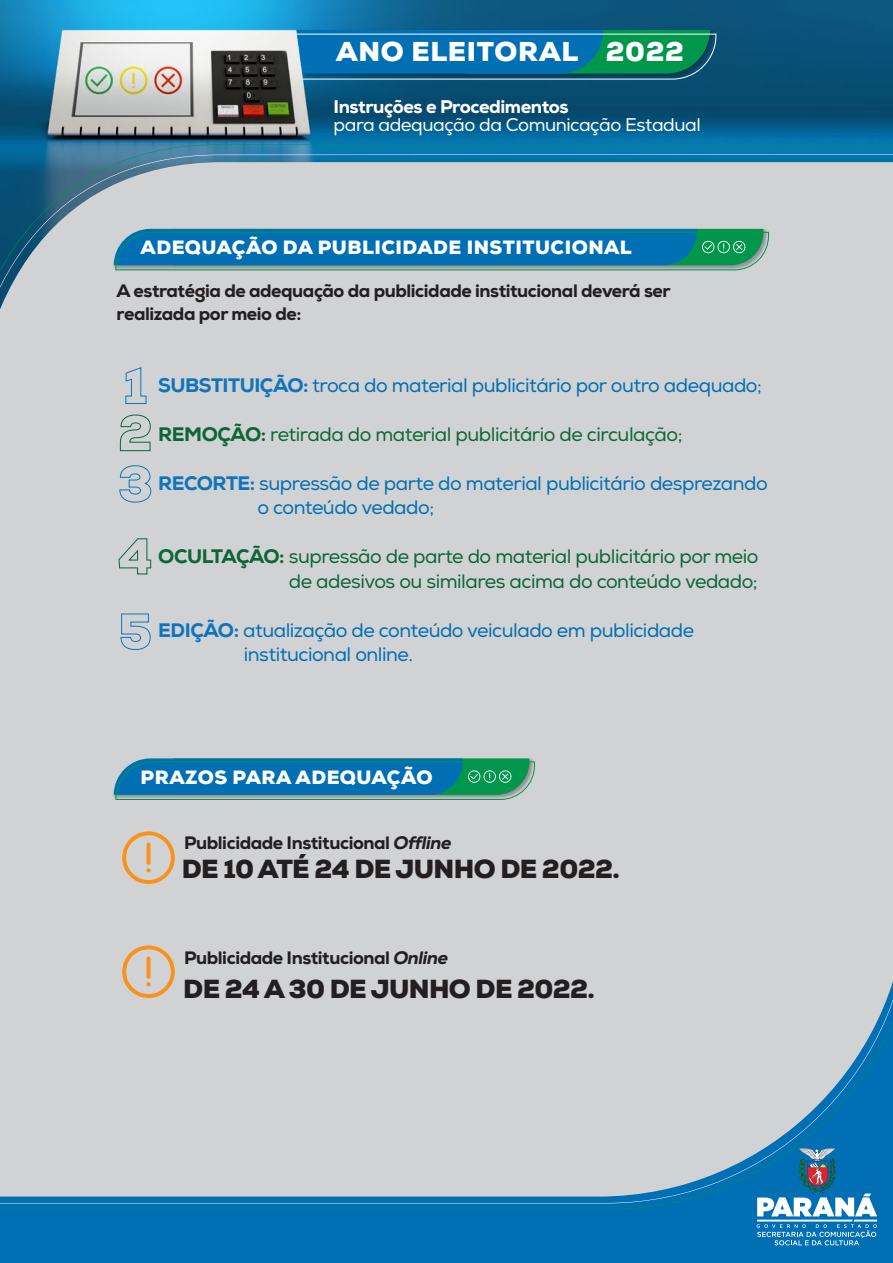
<style>
.page{position:relative;width:893px;height:1263px;background:#fff}
.page>*{position:absolute;margin:0;border:0;box-sizing:border-box;transform-origin:0 0}
.t1{font:900 27.3px "Nexa";letter-spacing:.025em;color:#fff}
.t2{font:900 26.1px "Nexa";letter-spacing:-.025em;color:#231f20}
.t3{font:19.5px/24.6px "Nexa";letter-spacing:-.025em;color:#006fb3}
.t4{font:19.5px/24.6px "Nexa";letter-spacing:-.025em;color:#0c6638;text-align:right}
.t5{font:900 19.2px "Nexa";letter-spacing:.025em;color:#fff}
.t6{font:18.3px "Nexa";letter-spacing:-.025em;color:#fff}
.t7{font:800 18.3px "Nexa";letter-spacing:-.025em;color:#fff}
.t8{font:800 18px/23.1px "Nexa";letter-spacing:-.025em;color:#231f20}
.s1{font-weight:800;color:#1074bc}
.s2{font-weight:800}
.s3{font-style:italic}
</style>
<div class="page">
<img style="left:0;top:0;width:691px;height:144px">
<img style="left:691px;top:0;width:202px;height:144px">
<div style="left:0;top:424px;width:893px;height:839px;background:#006fb3"></div>
<img style="left:294px;top:28px;width:423px;height:53px">
<svg style="left:296px;top:30px;width:420px;height:49px;background:#0b7895"></svg>
<div style="left:0;top:154px;width:893px;height:1049px;background:#d1d2d4"></div>
<svg style="left:757px;top:1148px;width:120px;height:97px"></svg>
<svg style="left:122px;top:831px;width:53px;height:53px;background:#dac2a6"></svg>
<svg style="left:122px;top:945px;width:53px;height:53px;background:#dac2a6"></svg>
<svg style="left:125px;top:366px;width:22px;height:38px"></svg>
<svg style="left:119px;top:414px;width:32px;height:38px"></svg>
<svg style="left:119px;top:465px;width:33px;height:38px"></svg>
<svg style="left:118px;top:537px;width:34px;height:38px"></svg>
<svg style="left:120px;top:613px;width:31px;height:37px"></svg>
<img style="left:112px;top:227px;width:657px;height:44px">
<svg style="left:114px;top:229px;width:655px;height:41px;background:#167ca5"></svg>
<img style="left:112px;top:756px;width:423px;height:45px">
<svg style="left:114px;top:758px;width:421px;height:42px"></svg>
<h1 class="t1" style="left:336px;top:34px;width:350px">ANO ELEITORAL 2022</h1>
<p class="t7" style="left:334px;top:95px;width:237px">Instruções e Procedimentos</p>
<p class="t6" style="left:334px;top:113px;width:369px">para adequação da Comunicação Estadual</p>
<p class="t5" style="left:141px;top:235px;width:493px">ADEQUAÇÃO DA PUBLICIDADE INSTITUCIONAL</p>
<p class="t8" style="left:117px;top:279px;width:556px">A estratégia de adequação da publicidade institucional deverá ser realizada por meio de:</p>
<p class="t3" style="left:158px;top:373px;width:605px"><span class="s1">SUBSTITUIÇÃO:</span> troca do material publicitário por outro adequado;</p>
<p class="t4" style="left:158px;top:422px;width:526px"><span class="s2">REMOÇÃO:</span> retirada do material publicitário de circulação;</p>
<p class="t3" style="left:257px;top:471px;width:512px;text-indent:-99px"><span class="s1">RECORTE:</span> supressão de parte do material publicitário desprezando o conteúdo vedado;</p>
<p class="t4" style="left:158px;top:545px;width:602px"><span class="s2">OCULTAÇÃO:</span> supressão de parte do material publicitário por meio de adesivos ou similares acima do conteúdo vedado;</p>
<p class="t3" style="left:244px;top:618px;width:452px;text-indent:-86px"><span class="s1">EDIÇÃO:</span> atualização de conteúdo veiculado em publicidade institucional online.</p>
<p class="t5" style="left:141px;top:765px;width:293px">PRAZOS PARA ADEQUAÇÃO</p>
<p class="t8" style="left:184px;top:831px;width:269px">Publicidade Institucional <span class="s3">Offline</span></p>
<h2 class="t2" style="left:182px;top:852px;width:439px">DE 10 ATÉ 24 DE JUNHO DE 2022.</h2>
<p class="t8" style="left:184px;top:947px;width:266px">Publicidade Institucional <span class="s3">Online</span></p>
<h2 class="t2" style="left:183px;top:972px;width:413px">DE 24 A 30 DE JUNHO DE 2022.</h2>
</div>
